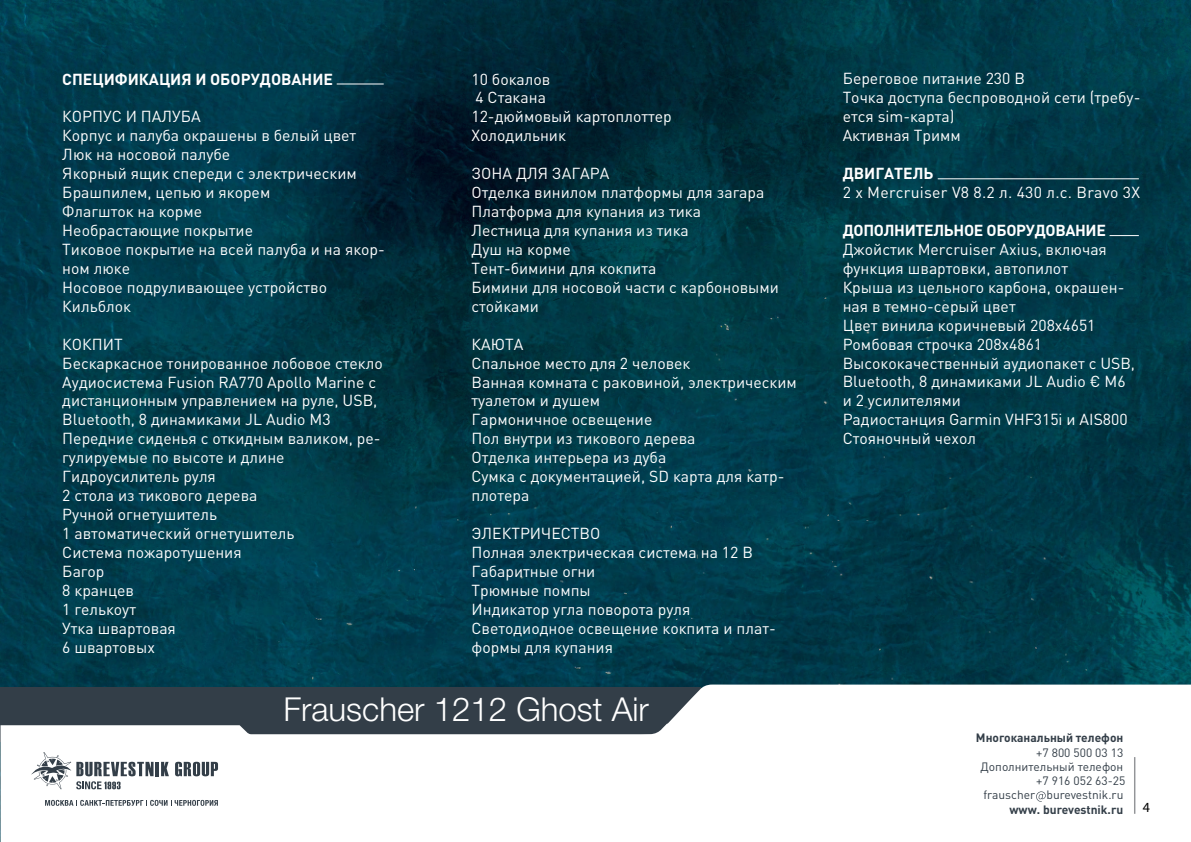
<style>
.page{position:relative;width:1191px;height:842px;background:#fff}
.page>*{position:absolute;margin:0;border:0;box-sizing:border-box;transform-origin:0 0}
.t1{font:300 33px "Helvetica Neue LT Std";color:#fff}
.t2{font:15.8px/18.9px "DIN Pro";color:#fff}
.t3{font:700 15.8px "DIN Pro";color:#fff}
.t4{font:700 15.8px "DIN Pro";letter-spacing:-.02em;color:#fff}
.t5{font:14px "Myriad Pro";color:#000}
.t6{font:12px/14.3px "DIN Pro";color:#333e48;text-align:right}
.t7{font:700 12px "DIN Pro";color:#333e48}
</style>
<div class="page">
<img style="left:0;top:0;width:1191px;height:842px">
<div style="left:0;top:688px;width:700px;height:54px;background:#333e48"></div>
<svg style="left:625px;top:684px;width:566px;height:40px"></svg>
<svg style="left:1px;top:724px;width:1190px;height:118px"></svg>
<hr style="left:156px;top:762px;width:3px;height:14px;background:#333e48">
<svg style="left:161px;top:762px;width:8px;height:14px"></svg>
<svg style="left:175px;top:762px;width:43px;height:14px"></svg>
<svg style="left:31px;top:752px;width:122px;height:37px"></svg>
<svg style="left:45px;top:800px;width:173px;height:6px"></svg>
<svg style="left:1036px;top:791px;width:9px;height:11px"></svg>
<hr style="left:1134px;top:757px;width:1px;height:57px;background:#939598">
<hr style="left:337px;top:83px;width:47px;height:1px;background:#fff">
<svg style="left:1109px;top:235px;width:29px;height:1px"></svg>
<hr style="left:937px;top:178px;width:201px;height:1px;background:#fff">
<p class="t3" style="left:62px;top:68px;width:272px">СПЕЦИФИКАЦИЯ И ОБОРУДОВАНИЕ</p>
<p class="t2" style="left:62px;top:107px;width:324px">КОРПУС И ПАЛУБА<br>Корпус и палуба окрашены в белый цвет<br>Люк на носовой палубе<br>Якорный ящик спереди с электрическим<br>Брашпилем, цепью и якорем<br>Флагшток на корме<br>Необрастающие покрытие<br>Тиковое покрытие на всей палуба и на якор&shy;ном люке<br>Носовое подруливающее устройство<br>Кильблок</p>
<p class="t2" style="left:62px;top:334px;width:322px">КОКПИТ<br>Бескаркасное тонированное лобовое стекло<br>Аудиосистема Fusion RA770 Apollo Marine с дистанционным управлением на руле, USB,<br>Bluetooth, 8 динамиками JL Audio M3<br>Передние сиденья с откидным валиком, ре&shy;гулируемые по высоте и длине<br>Гидроусилитель руля<br>2 стола из тикового дерева<br>Ручной огнетушитель<br>1 автоматический огнетушитель<br>Система пожаротушения<br>Багор<br>8 кранцев<br>1 гелькоут<br>Утка швартовая<br>6 швартовых</p>
<p class="t2" style="left:471px;top:69px;width:202px">10 бокалов<br>4 Стакана<br>12-дюймовый картоплоттер<br>Холодильник</p>
<p class="t2" style="left:471px;top:163px;width:309px">ЗОНА ДЛЯ ЗАГАРА<br>Отделка винилом платформы для загара<br>Платформа для купания из тика<br>Лестница для купания из тика<br>Душ на корме<br>Тент-бимини для кокпита<br>Бимини для носовой части с карбоновыми стойками</p>
<p class="t2" style="left:471px;top:334px;width:327px">КАЮТА<br>Спальное место для 2 человек<br>Ванная комната с раковиной, электрическим туалетом и душем<br>Гармоничное освещение<br>Пол внутри из тикового дерева<br>Отделка интерьера из дуба<br>Сумка с документацией, SD карта для катр&shy;плотера</p>
<p class="t2" style="left:471px;top:523px;width:306px">ЭЛЕКТРИЧЕСТВО<br>Полная электрическая система на 12 В<br>Габаритные огни<br>Трюмные помпы<br>Индикатор угла поворота руля<br>Светодиодное освещение кокпита и плат&shy;формы для купания</p>
<h1 class="t1" style="left:283px;top:689px;width:367px">Frauscher 1212 Ghost Air</h1>
<p class="t2" style="left:842px;top:69px;width:299px">Береговое питание 230 В<br>Точка доступа беспроводной сети (требу&shy;ется sim-карта)<br>Активная Тримм</p>
<p class="t3" style="left:842px;top:163px;width:92px">ДВИГАТЕЛЬ</p>
<p class="t2" style="left:842px;top:182px;width:299px">2 х Mercruiser V8 8.2 л. 430 л.с. Bravo 3X</p>
<p class="t4" style="left:842px;top:219px;width:265px">ДОПОЛНИТЕЛЬНОЕ ОБОРУДОВАНИЕ</p>
<p class="t2" style="left:842px;top:239px;width:294px">Джойстик Mercruiser Axius, включая функция швартовки, автопилот<br>Крыша из цельного карбона, окрашен&shy;ная в темно-серый цвет<br>Цвет винила коричневый 208x4651<br>Ромбовая строчка 208x4861<br>Высококачественный аудиопакет с USB,<br>Bluetooth, 8 динамиками JL Audio € M6 и 2 усилителями<br>Радиостанция Garmin VHF315i и AIS800<br>Стояночный чехол</p>
<p class="t7" style="left:976px;top:728px;width:149px">Многоканальный телефон</p>
<p class="t6" style="left:980px;top:744px;width:146px">+7 800 500 03 13<br>Дополнительный телефон +7 916 052 63-25<br>frauscher burevestnik.ru</p>
<p class="t7" style="left:1009px;top:799px;width:115px">www. burevestnik.ru</p>
<p class="t5" style="left:1142px;top:799px;width:9px">4</p>
</div>
